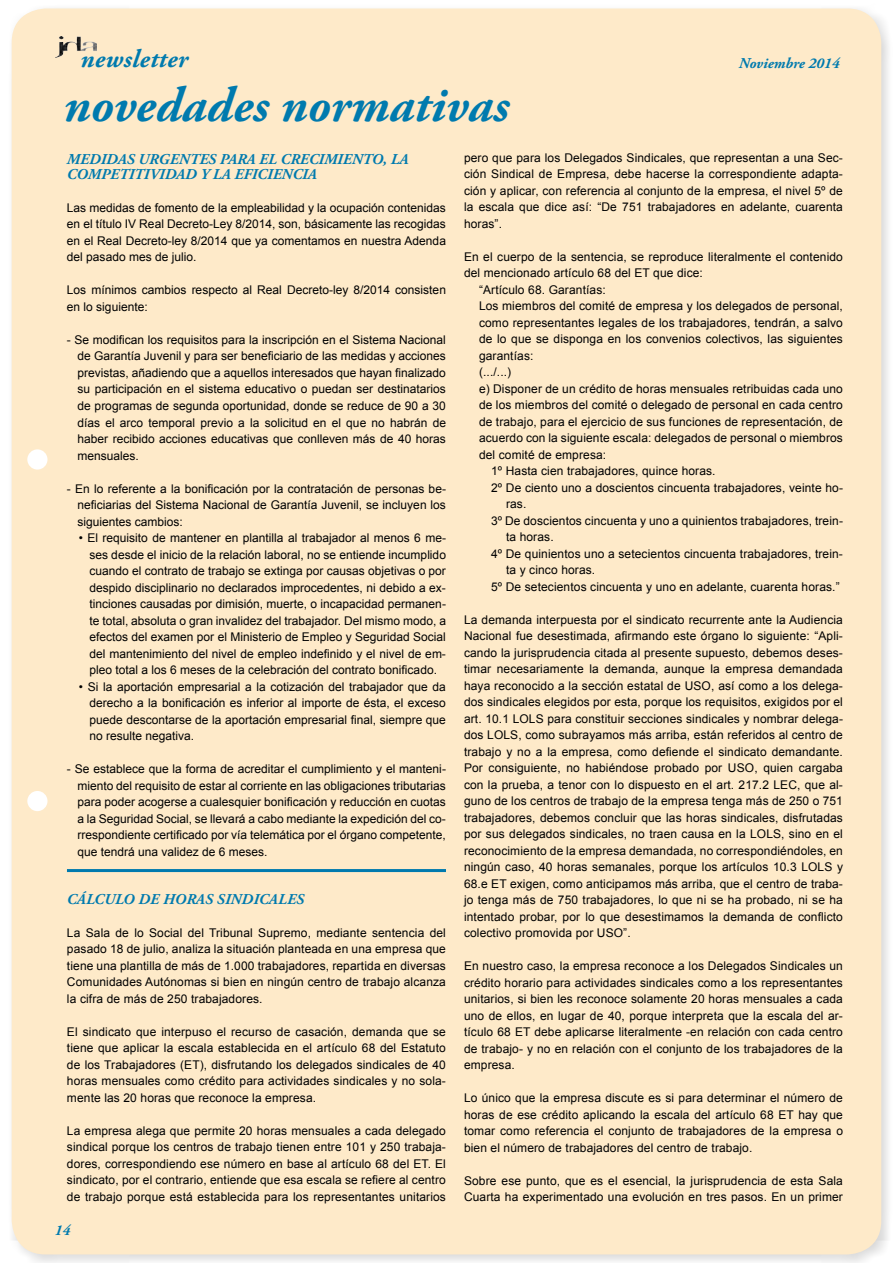
<style>
.page{position:relative;width:893px;height:1263px;background:#fff}
.page>*{position:absolute;margin:0;border:0;box-sizing:border-box;transform-origin:0 0}
.t1{font:italic 700 49.5px "Adobe Garamond Pro";color:#007aae}
.t2{font:italic 700 25.5px "Adobe Garamond Pro";letter-spacing:.015em;color:#007aae}
.t3{font:italic 700 15px/15px "Adobe Garamond Pro";color:#007aae}
.t4{font:12px/16.5px "Arial";letter-spacing:.01em;color:#000;text-align:justify}
</style>
<div class="page">
<div style="left:7px;top:3px;width:886px;height:1260px;background:#000;opacity:.16"></div>
<div style="left:12px;top:9px;width:869px;height:1245px;background:#feeac9;border-radius:34px"></div>
<hr style="left:67px;top:869px;width:379px;height:3px;background:#007aae">
<div style="left:27px;top:449px;width:21px;height:21px;background:#fff;border-radius:50%"></div>
<div style="left:27px;top:791px;width:21px;height:20px;background:#fff;border-radius:50%"></div>
<img style="left:56px;top:36px;width:40px;height:21px">
<h2 class="t2" style="left:81px;top:45px;width:109px">newsletter</h2>
<p class="t3" style="left:739px;top:56px;width:102px">Noviembre 2014</p>
<h1 class="t1" style="left:64px;top:77px;width:447px">novedades normativas</h1>
<p class="t3" style="left:67px;top:152px;width:343px">MEDIDAS URGENTES PARA EL CRECIMIENTO, LA<br>COMPETITIVIDAD Y LA EFICIENCIA</p>
<p class="t4" style="left:67px;top:200px;width:380px">Las medidas de fomento de la empleabilidad y la ocupación contenidas en el título IV Real Decreto-Ley 8/2014, son, básicamente las recogidas en el Real Decreto-ley 8/2014 que ya comentamos en nuestra Adenda del pasado mes de julio.</p>
<p class="t4" style="left:67px;top:282px;width:380px">Los mínimos cambios respecto al Real Decreto-ley 8/2014 consisten en lo siguiente:</p>
<p class="t4" style="left:77px;top:332px;width:370px;text-indent:-10px">- Se modifican los requisitos para la inscripción en el Sistema Nacional de Garantía Juvenil y para ser beneficiario de las medidas y acciones previstas, añadiendo que a aquellos interesados que hayan finalizado su participación en el sistema educativo o puedan ser destinatarios de programas de segunda oportunidad, donde se reduce de 90 a 30 días el arco temporal previo a la solicitud en el que no habrán de haber recibido acciones educativas que conlleven más de 40 horas mensuales.</p>
<p class="t4" style="left:77px;top:480px;width:370px;text-indent:-10px">- En lo referente a la bonificación por la contratación de personas be&shy;neficiarias del Sistema Nacional de Garantía Juvenil, se incluyen los siguientes cambios:</p>
<p class="t4" style="left:89px;top:530px;width:358px;text-indent:-10px">• El requisito de mantener en plantilla al trabajador al menos 6 me&shy;ses desde el inicio de la relación laboral, no se entiende incumplido cuando el contrato de trabajo se extinga por causas objetivas o por despido disciplinario no declarados improcedentes, ni debido a ex&shy;tinciones causadas por dimisión, muerte, o incapacidad permanen&shy;te total, absoluta o gran invalidez del trabajador. Del mismo modo, a efectos del examen por el Ministerio de Empleo y Seguridad Social del mantenimiento del nivel de empleo indefinido y el nivel de em&shy;pleo total a los 6 meses de la celebración del contrato bonificado.</p>
<p class="t4" style="left:89px;top:678px;width:358px;text-indent:-10px">• Si la aportación empresarial a la cotización del trabajador que da derecho a la bonificación es inferior al importe de ésta, el exceso puede descontarse de la aportación empresarial final, siempre que no resulte negativa.</p>
<p class="t4" style="left:77px;top:761px;width:370px;text-indent:-10px">- Se establece que la forma de acreditar el cumplimiento y el manteni&shy;miento del requisito de estar al corriente en las obligaciones tributarias para poder acogerse a cualesquier bonificación y reducción en cuotas a la Seguridad Social, se llevará a cabo mediante la expedición del co&shy;rrespondiente certificado por vía telemática por el órgano competente, que tendrá una validez de 6 meses.</p>
<p class="t3" style="left:67px;top:891px;width:239px">CÁLCULO DE HORAS SINDICALES</p>
<p class="t4" style="left:67px;top:924px;width:380px">La Sala de lo Social del Tribunal Supremo, mediante sentencia del pasado 18 de julio, analiza la situación planteada en una empresa que tiene una plantilla de más de 1.000 trabajadores, repartida en diversas Comunidades Autónomas si bien en ningún centro de trabajo alcanza la cifra de más de 250 trabajadores.</p>
<p class="t4" style="left:67px;top:1023px;width:380px">El sindicato que interpuso el recurso de casación, demanda que se tiene que aplicar la escala establecida en el artículo 68 del Estatuto de los Trabajadores (ET), disfrutando los delegados sindicales de 40 horas mensuales como crédito para actividades sindicales y no sola&shy;mente las 20 horas que reconoce la empresa.</p>
<p class="t4" style="left:67px;top:1122px;width:380px">La empresa alega que permite 20 horas mensuales a cada delegado sindical porque los centros de trabajo tienen entre 101 y 250 trabaja&shy;dores, correspondiendo ese número en base al artículo 68 del ET. El sindicato, por el contrario, entiende que esa escala se refiere al centro de trabajo porque está establecida para los representantes unitarios</p>
<p class="t3" style="left:55px;top:1223px;width:17px">14</p>
<p class="t4" style="left:464px;top:149px;width:380px">pero que para los Delegados Sindicales, que representan a una Sec&shy;ción Sindical de Empresa, debe hacerse la correspondiente adapta&shy;ción y aplicar, con referencia al conjunto de la empresa, el nivel 5º de la escala que dice así: “De 751 trabajadores en adelante, cuarenta horas”.</p>
<p class="t4" style="left:464px;top:248px;width:380px">En el cuerpo de la sentencia, se reproduce literalmente el contenido</p>
<p class="t4" style="left:464px;top:265px;width:240px">del mencionado artículo 68 del ET que dice:</p>
<p class="t4" style="left:479px;top:281px;width:128px">“Artículo 68. Garantías:</p>
<p class="t4" style="left:479px;top:298px;width:365px">Los miembros del comité de empresa y los delegados de personal,</p>
<p class="t4" style="left:479px;top:314px;width:365px">como representantes legales de los trabajadores, tendrán, a salvo</p>
<p class="t4" style="left:479px;top:331px;width:365px">de lo que se disponga en los convenios colectivos, las siguientes</p>
<p class="t4" style="left:479px;top:347px;width:56px">garantías:</p>
<p class="t4" style="left:479px;top:364px;width:34px">(.../...)</p>
<p class="t4" style="left:479px;top:380px;width:365px">e) Disponer de un crédito de horas mensuales retribuidas cada uno</p>
<p class="t4" style="left:479px;top:397px;width:365px">de los miembros del comité o delegado de personal en cada centro</p>
<p class="t4" style="left:479px;top:413px;width:365px">de trabajo, para el ejercicio de sus funciones de representación, de</p>
<p class="t4" style="left:479px;top:430px;width:365px">acuerdo con la siguiente escala: delegados de personal o miembros</p>
<p class="t4" style="left:479px;top:446px;width:129px">del comité de empresa:</p>
<p class="t4" style="left:491px;top:463px;width:226px">1º Hasta cien trabajadores, quince horas.</p>
<p class="t4" style="left:491px;top:479px;width:353px">2º De ciento uno a doscientos cincuenta trabajadores, veinte ho-</p>
<p class="t4" style="left:506px;top:496px;width:22px">ras.</p>
<p class="t4" style="left:491px;top:512px;width:353px">3º De doscientos cincuenta y uno a quinientos trabajadores, trein-</p>
<p class="t4" style="left:506px;top:529px;width:49px">ta horas.</p>
<p class="t4" style="left:491px;top:545px;width:353px">4º De quinientos uno a setecientos cincuenta trabajadores, trein-</p>
<p class="t4" style="left:506px;top:562px;width:91px">ta y cinco horas.</p>
<p class="t4" style="left:491px;top:578px;width:350px">5º De setecientos cincuenta y uno en adelante, cuarenta horas.”</p>
<p class="t4" style="left:464px;top:611px;width:380px">La demanda interpuesta por el sindicato recurrente ante la Audiencia Nacional fue desestimada, afirmando este órgano lo siguiente: “Apli&shy;cando la jurisprudencia citada al presente supuesto, debemos deses&shy;timar necesariamente la demanda, aunque la empresa demandada haya reconocido a la sección estatal de USO, así como a los delega&shy;dos sindicales elegidos por esta, porque los requisitos, exigidos por el art. 10.1 LOLS para constituir secciones sindicales y nombrar delega&shy;dos LOLS, como subrayamos más arriba, están referidos al centro de trabajo y no a la empresa, como defiende el sindicato demandante.<br>Por consiguiente, no habiéndose probado por USO, quien cargaba con la prueba, a tenor con lo dispuesto en el art. 217.2 LEC, que al&shy;guno de los centros de trabajo de la empresa tenga más de 250 o 751 trabajadores, debemos concluir que las horas sindicales, disfrutadas por sus delegados sindicales, no traen causa en la LOLS, sino en el reconocimiento de la empresa demandada, no correspondiéndoles, en ningún caso, 40 horas semanales, porque los artículos 10.3 LOLS y 68.e ET exigen, como anticipamos más arriba, que el centro de traba&shy;jo tenga más de 750 trabajadores, lo que ni se ha probado, ni se ha intentado probar, por lo que desestimamos la demanda de conflicto colectivo promovida por USO”.</p>
<p class="t4" style="left:464px;top:958px;width:380px">En nuestro caso, la empresa reconoce a los Delegados Sindicales un crédito horario para actividades sindicales como a los representantes unitarios, si bien les reconoce solamente 20 horas mensuales a cada uno de ellos, en lugar de 40, porque interpreta que la escala del ar&shy;tículo 68 ET debe aplicarse literalmente -en relación con cada centro de trabajo- y no en relación con el conjunto de los trabajadores de la empresa.</p>
<p class="t4" style="left:464px;top:1090px;width:380px">Lo único que la empresa discute es si para determinar el número de horas de ese crédito aplicando la escala del artículo 68 ET hay que tomar como referencia el conjunto de trabajadores de la empresa o bien el número de trabajadores del centro de trabajo.</p>
<p class="t4" style="left:464px;top:1172px;width:380px">Sobre ese punto, que es el esencial, la jurisprudencia de esta Sala<br>Cuarta ha experimentado una evolución en tres pasos. En un primer</p>
</div>
